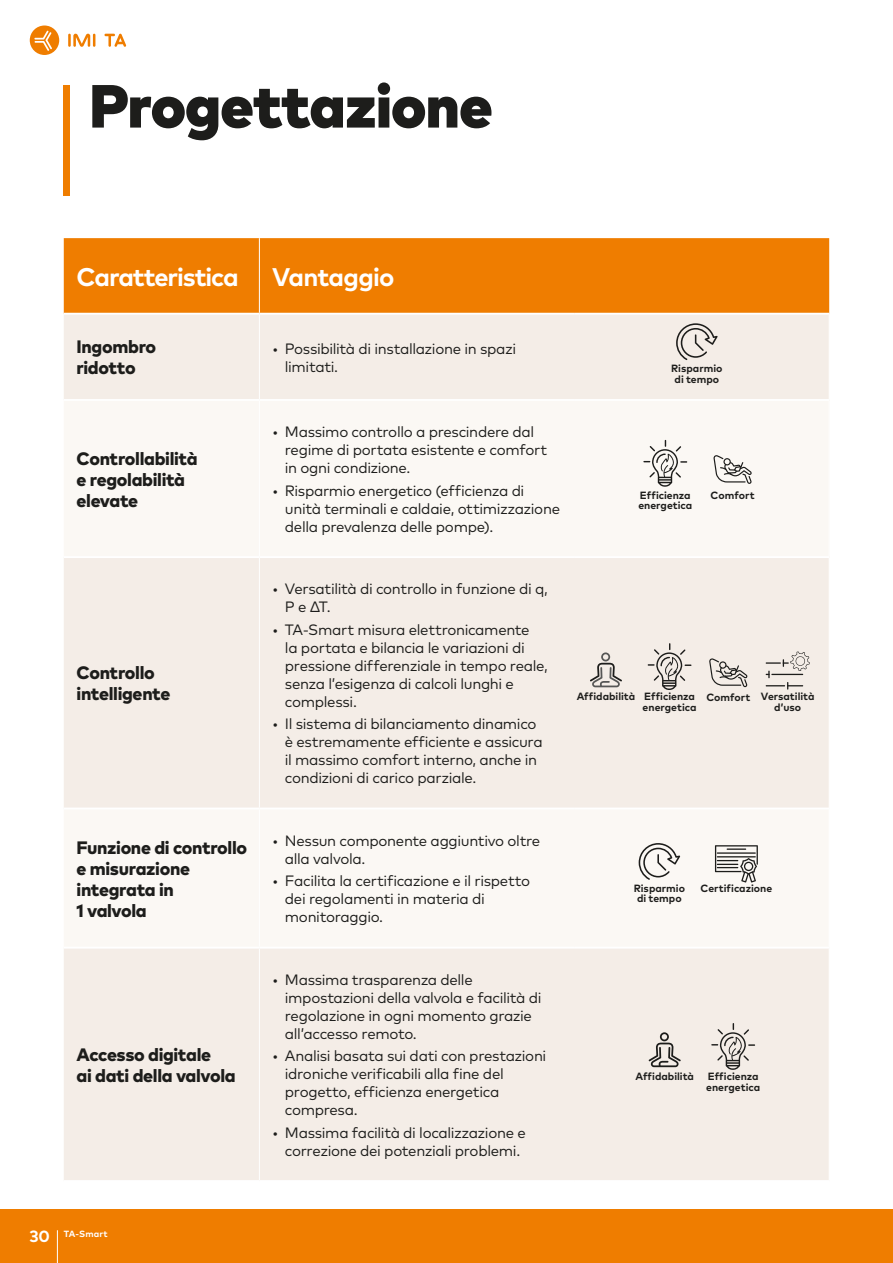
<style>
.page{position:relative;width:893px;height:1263px;background:#fff}
.page>*{position:absolute;margin:0;border:0;box-sizing:border-box;transform-origin:0 0}
.t1{font:900 60.75px "Mark Pro";letter-spacing:-.015em;color:#1d1d1b}
.t2{font:700 25.5px "Mark Pro";letter-spacing:-.04em;color:#fff}
.t3{font:800 18px/21px "Mark Pro";letter-spacing:-.02em;color:#1d1d1b}
.t4{font:15px/18px "Mark Pro";letter-spacing:-.025em;color:#1d1d1b}
.t5{font:700 10.5px/10.5px "Mark Pro";color:#1d1d1b;text-align:center}
.t6{font:700 9px "Mark Pro";letter-spacing:.015em;color:#fff}
.s1{font-size:16.2px}
</style>
<div class="page">
<div style="left:64px;top:238px;width:765px;height:75px;background:#ef7d00"></div>
<div style="left:64px;top:315px;width:765px;height:865px;background:#f4ede7"></div>
<svg style="left:64px;top:401px;width:765px;height:546px;fill:#f4ede7"></svg>
<div style="left:574px;top:400px;width:255px;height:157px;background:#fbf8f4"></div>
<hr style="left:259px;top:315px;width:1px;height:84px;background:#fff">
<hr style="left:64px;top:399px;width:195px;height:2px;background:#fff">
<hr style="left:259px;top:399px;width:315px;height:2px;background:#fff">
<hr style="left:259px;top:401px;width:1px;height:155px;background:#fff">
<hr style="left:64px;top:556px;width:195px;height:2px;background:#fff">
<hr style="left:259px;top:556px;width:315px;height:2px;background:#fff">
<hr style="left:259px;top:558px;width:1px;height:249px;background:#fff">
<hr style="left:259px;top:948px;width:1px;height:232px;background:#fff">
<hr style="left:64px;top:807px;width:195px;height:2px;background:#fff">
<hr style="left:259px;top:807px;width:315px;height:2px;background:#fff">
<hr style="left:259px;top:809px;width:1px;height:138px;background:#fff">
<hr style="left:64px;top:947px;width:195px;height:1px;background:#fff">
<hr style="left:259px;top:947px;width:315px;height:1px;background:#fff">
<hr style="left:574px;top:399px;width:255px;height:2px;background:#fff">
<hr style="left:574px;top:556px;width:255px;height:2px;background:#fff">
<hr style="left:574px;top:807px;width:255px;height:2px;background:#fff">
<hr style="left:574px;top:947px;width:255px;height:1px;background:#fff">
<hr style="left:259px;top:238px;width:1px;height:75px;background:#fff">
<svg style="left:676px;top:323px;width:42px;height:37px;background:#cac5bf"></svg>
<svg style="left:639px;top:843px;width:41px;height:37px"></svg>
<svg style="left:715px;top:845px;width:43px;height:37px"></svg>
<svg style="left:649px;top:1032px;width:32px;height:35px"></svg>
<svg style="left:711px;top:1023px;width:44px;height:47px;background:#d0cac5"></svg>
<svg style="left:713px;top:455px;width:39px;height:29px"></svg>
<svg style="left:643px;top:440px;width:44px;height:47px"></svg>
<svg style="left:766px;top:651px;width:44px;height:39px;background:#dad4cf"></svg>
<svg style="left:590px;top:652px;width:32px;height:35px"></svg>
<svg style="left:709px;top:658px;width:39px;height:29px"></svg>
<svg style="left:648px;top:643px;width:43px;height:47px;background:#cfc9c4"></svg>
<div style="left:64px;top:85px;width:6px;height:110px;background:#ef7d00"></div>
<div style="left:0;top:1209px;width:893px;height:54px;background:#ef7d00"></div>
<svg style="left:68px;top:34px;width:27px;height:13px"></svg>
<svg style="left:104px;top:34px;width:22px;height:13px"></svg>
<svg style="left:30px;top:26px;width:29px;height:29px"></svg>
<hr style="left:57px;top:1230px;width:1px;height:33px;background:#fff">
<h1 class="t1" style="left:89px;top:59px;width:405px">Progettazione</h1>
<h2 class="t2" style="left:77px;top:258px;width:164px">Caratteristica</h2>
<h2 class="t2" style="left:272px;top:258px;width:124px">Vantaggio</h2>
<p class="t3" style="left:77px;top:335px;width:81px">Ingombro ridotto</p>
<p class="t4" style="left:285px;top:338px;width:233px;text-indent:-13px">• Possibilità di installazione in spazi limitati.</p>
<p class="t3" style="left:77px;top:446px;width:123px">Controllabilità e regolabilità elevate</p>
<p class="t4" style="left:285px;top:422px;width:264px;text-indent:-13px">• Massimo controllo a prescindere dal regime di portata esistente e comfort in ogni condizione.</p>
<p class="t4" style="left:285px;top:480px;width:277px;text-indent:-13px">• Risparmio energetico (efficienza di unità terminali e caldaie, ottimizzazione della prevalenza delle pompe).</p>
<p class="t5" style="left:671px;top:362px;width:53px">Risparmio di tempo</p>
<p class="t5" style="left:638px;top:489px;width:55px;text-align:left">Efficienza energetica</p>
<p class="t5" style="left:711px;top:489px;width:45px">Comfort</p>
<p class="t3" style="left:77px;top:661px;width:95px">Controllo intelligente</p>
<p class="t4" style="left:285px;top:579px;width:264px;text-indent:-13px">• Versatilità di controllo in funzione di q,<br>P e ΔT.</p>
<p class="t4" style="left:285px;top:619px;width:265px;text-indent:-13px">• TA-Smart misura elettronicamente<br>la portata e bilancia le variazioni di pressione differenziale in tempo reale, senza l’esigenza di calcoli lunghi e complessi.</p>
<p class="t4" style="left:285px;top:713px;width:259px;text-indent:-13px">• Il sistema di bilanciamento dinamico è estremamente efficiente e assicura il massimo comfort interno, anche in condizioni di carico parziale.</p>
<p class="t5" style="left:643px;top:691px;width:109px;text-align:left;text-indent:-66px">Affidabilità Efficienza Comfort energetica</p>
<p class="t5" style="left:761px;top:691px;width:55px">Versatilità d’uso</p>
<p class="t3" style="left:77px;top:835px;width:172px">Funzione di controllo e misurazione integrata in<br>1 valvola</p>
<p class="t4" style="left:285px;top:830px;width:257px;text-indent:-13px">• Nessun componente aggiuntivo oltre alla valvola.</p>
<p class="t4" style="left:285px;top:871px;width:247px;text-indent:-13px">• Facilita la certificazione e il rispetto dei regolamenti in materia di monitoraggio.</p>
<p class="t3" style="left:77px;top:1042px;width:161px">Accesso digitale<br>ai dati della valvola</p>
<p class="t4" style="left:285px;top:969px;width:258px;text-indent:-13px">• Massima trasparenza delle impostazioni della valvola e facilità di regolazione in ogni momento grazie all’accesso remoto.</p>
<p class="t4" style="left:285px;top:1046px;width:263px;text-indent:-13px">• Analisi basata sui dati con prestazioni idroniche verificabili alla fine del progetto, efficienza energetica compresa.</p>
<p class="t4" style="left:272px;top:1122px;width:255px;text-align:center">• Massima facilità di localizzazione e correzione dei potenziali problemi.</p>
<p class="t5" style="left:634px;top:882px;width:53px">Risparmio di tempo</p>
<p class="t5" style="left:700px;top:882px;width:73px">Certificazione</p>
<p class="t5" style="left:635px;top:1070px;width:60px">Affidabilità</p>
<p class="t5" style="left:706px;top:1070px;width:55px;text-align:left">Efficienza energetica</p>
<p class="t6" style="left:29px;top:1226px;width:80px"><span class="s1">30</span> TA-Smart</p>
</div>
